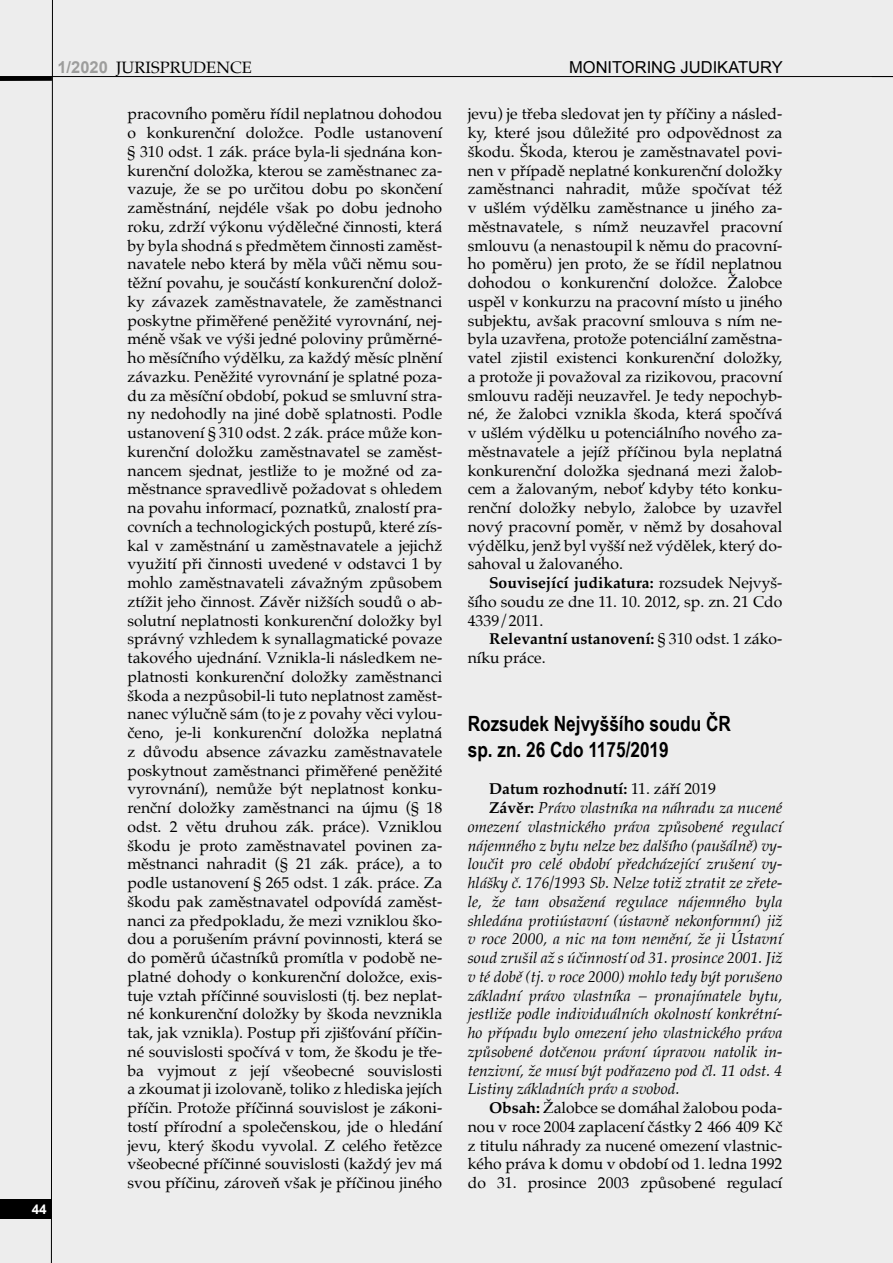
<style>
.page{position:relative;width:893px;height:1263px;background:#ededed}
.page>*{position:absolute;margin:0;border:0;box-sizing:border-box;transform-origin:0 0}
.titulek_14_17{font:700 21px/25.5px "Arial Narrow";color:#000}
.t1{font:16.5px "Arial";color:#000}
.t2{font:16.5px "Palatino";color:#000}
.t3{font:15.75px/18.8px "Palatino";color:#000;text-align:justify}
.t4{font:italic 15.75px/18.8px "Palatino";color:#000;text-align:justify}
.t5{font:700 15.75px "Palatino";color:#000}
.t6{font:700 13.5px "Arial";color:#fff}
.s1{font-family:"Arial";font-weight:700;color:#9d9d9c}
.s2{font-weight:700}
.s3{font-weight:400}
.s4{font-weight:700;font-style:normal}
</style>
<div class="page">
<svg style="left:51px;top:0;width:2px;height:1263px;background:#757575"></svg>
<hr style="left:0;top:76px;width:893px;height:1px;background:#000">
<svg style="left:0;top:77px;width:52px;height:4px"></svg>
<div style="left:0;top:1199px;width:51px;height:19px;background:#000"></div>
<p class="t6" style="left:32px;top:1200px;width:17px">44</p>
<p class="t2" style="left:57px;top:54px;width:196px"><span class="s1">1/2020</span> JURISPRUDENCE</p>
<p class="t1" style="left:569px;top:57px;width:215px">MONITORING JUDIKATURY</p>
<p class="t3" style="left:128px;top:104px;width:316px">pracovního poměru řídil neplatnou dohodou o konkurenční doložce. Podle ustanovení § 310 odst. 1 zák. práce byla-li sjednána kon&shy;kurenční doložka, kterou se zaměstnanec za&shy;vazuje, že se po určitou dobu po skončení zaměstnání, nejdéle však po dobu jednoho roku, zdrží výkonu výdělečné činnosti, která by byla shodná s předmětem činnosti zaměst&shy;navatele nebo která by měla vůči němu sou&shy;těžní povahu, je součástí konkurenční dolož&shy;ky závazek zaměstnavatele, že zaměstnanci poskytne přiměřené peněžité vyrovnání, nej&shy;méně však ve výši jedné poloviny průměrné&shy;ho měsíčního výdělku, za každý měsíc plnění závazku. Peněžité vyrovnání je splatné poza&shy;du za měsíční období, pokud se smluvní stra&shy;ny nedohodly na jiné době splatnosti. Podle ustanovení § 310 odst. 2 zák. práce může kon&shy;kurenční doložku zaměstnavatel se zaměst&shy;nancem sjednat, jestliže to je možné od za&shy;městnance spravedlivě požadovat s ohledem na povahu informací, poznatků, znalostí pra&shy;covních a technologických postupů, které zís&shy;kal v zaměstnání u zaměstnavatele a jejichž využití při činnosti uvedené v odstavci 1 by mohlo zaměstnavateli závažným způsobem ztížit jeho činnost. Závěr nižších soudů o ab&shy;solutní neplatnosti konkurenční doložky byl správný vzhledem k synallagmatické povaze takového ujednání. Vznikla-li následkem ne&shy;platnosti konkurenční doložky zaměstnanci škoda a nezpůsobil-li tuto neplatnost zaměst&shy;nanec výlučně sám (to je z povahy věci vylou&shy;čeno, je-li konkurenční doložka neplatná z důvodu absence závazku zaměstnavatele poskytnout zaměstnanci přiměřené peněžité vyrovnání), nemůže být neplatnost konku&shy;renční doložky zaměstnanci na újmu (§ 18 odst. 2 větu druhou zák. práce). Vzniklou škodu je proto zaměstnavatel povinen za&shy;městnanci nahradit (§ 21 zák. práce), a to podle ustanovení § 265 odst. 1 zák. práce. Za škodu pak zaměstnavatel odpovídá zaměst&shy;nanci za předpokladu, že mezi vzniklou ško&shy;dou a porušením právní povinnosti, která se do poměrů účastníků promítla v podobě ne&shy;platné dohody o konkurenční doložce, exis&shy;tuje vztah příčinné souvislosti (tj. bez neplat&shy;né konkurenční doložky by škoda nevznikla tak, jak vznikla). Postup při zjišťování příčin&shy;né souvislosti spočívá v tom, že škodu je tře&shy;ba vyjmout z její všeobecné souvislosti a zkoumat ji izolovaně, toliko z hlediska jejích příčin. Protože příčinná souvislost je zákoni&shy;tostí přírodní a společenskou, jde o hledání jevu, který škodu vyvolal. Z celého řetězce všeobecné příčinné souvislosti (každý jev má svou příčinu, zároveň však je příčinou jiného</p>
<p class="t3" style="left:468px;top:104px;width:316px">jevu) je třeba sledovat jen ty příčiny a násled&shy;ky, které jsou důležité pro odpovědnost za škodu. Škoda, kterou je zaměstnavatel povi&shy;nen v případě neplatné konkurenční doložky zaměstnanci nahradit, může spočívat též v ušlém výdělku zaměstnance u jiného za&shy;městnavatele, s nímž neuzavřel pracovní smlouvu (a nenastoupil k němu do pracovní&shy;ho poměru) jen proto, že se řídil neplatnou dohodou o konkurenční doložce. Žalobce uspěl v konkurzu na pracovní místo u jiného subjektu, avšak pracovní smlouva s ním ne&shy;byla uzavřena, protože potenciální zaměstna&shy;vatel zjistil existenci konkurenční doložky, a protože ji považoval za rizikovou, pracovní smlouvu raději neuzavřel. Je tedy nepochyb&shy;né, že žalobci vznikla škoda, která spočívá v ušlém výdělku u potenciálního nového za&shy;městnavatele a jejíž příčinou byla neplatná konkurenční doložka sjednaná mezi žalob&shy;cem a žalovaným, neboť kdyby této konku&shy;renční doložky nebylo, žalobce by uzavřel nový pracovní poměr, v němž by dosahoval výdělku, jenž byl vyšší než výdělek, který do&shy;sahoval u žalovaného.</p>
<p class="t3" style="left:468px;top:573px;width:316px;text-indent:21px"><span class="s2">Související judikatura:</span> rozsudek Nejvyš&shy;šího soudu ze dne 11. 10. 2012, sp. zn. 21 Cdo 4339/2011.</p>
<p class="t3" style="left:468px;top:629px;width:316px;text-indent:21px"><span class="s2">Relevantní ustanovení:</span> § 310 odst. 1 záko&shy;níku práce.</p>
<p class="titulek_14_17" style="left:468px;top:710px;width:265px">Rozsudek Nejvyššího soudu ČR sp. zn. 26 Cdo 1175/2019</p>
<p class="t5" style="left:489px;top:775px;width:228px">Datum rozhodnutí: <span class="s3">11. září 2019</span></p>
<p class="t4" style="left:468px;top:798px;width:316px;text-indent:21px"><span class="s4">Závěr:</span> Právo vlastníka na náhradu za nucené omezení vlastnického práva způsobené regulací nájemného z bytu nelze bez dalšího (paušálně) vy&shy;loučit pro celé období předcházející zrušení vy&shy;hlášky č. 176/1993 Sb. Nelze totiž ztratit ze zřete&shy;le, že tam obsažená regulace nájemného byla shledána protiústavní (ústavně nekonformní) již v roce 2000, a nic na tom nemění, že ji Ústavní soud zrušil až s účinností od 31. prosince 2001. Již v té době (tj. v roce 2000) mohlo tedy být porušeno základní právo vlastníka – pronajímatele bytu, jestliže podle individuálních okolností konkrétní&shy;ho případu bylo omezení jeho vlastnického práva způsobené dotčenou právní úpravou natolik in&shy;tenzivní, že musí být podřazeno pod čl. 11 odst. 4<br>Listiny základních práv a svobod.</p>
<p class="t3" style="left:468px;top:1098px;width:316px;text-indent:21px"><span class="s2">Obsah:</span> Žalobce se domáhal žalobou poda&shy;nou v roce 2004 zaplacení částky 2 466 409 Kč z titulu náhrady za nucené omezení vlastnic&shy;kého práva k domu v období od 1. ledna 1992 do 31. prosince 2003 způsobené regulací</p>
</div>
